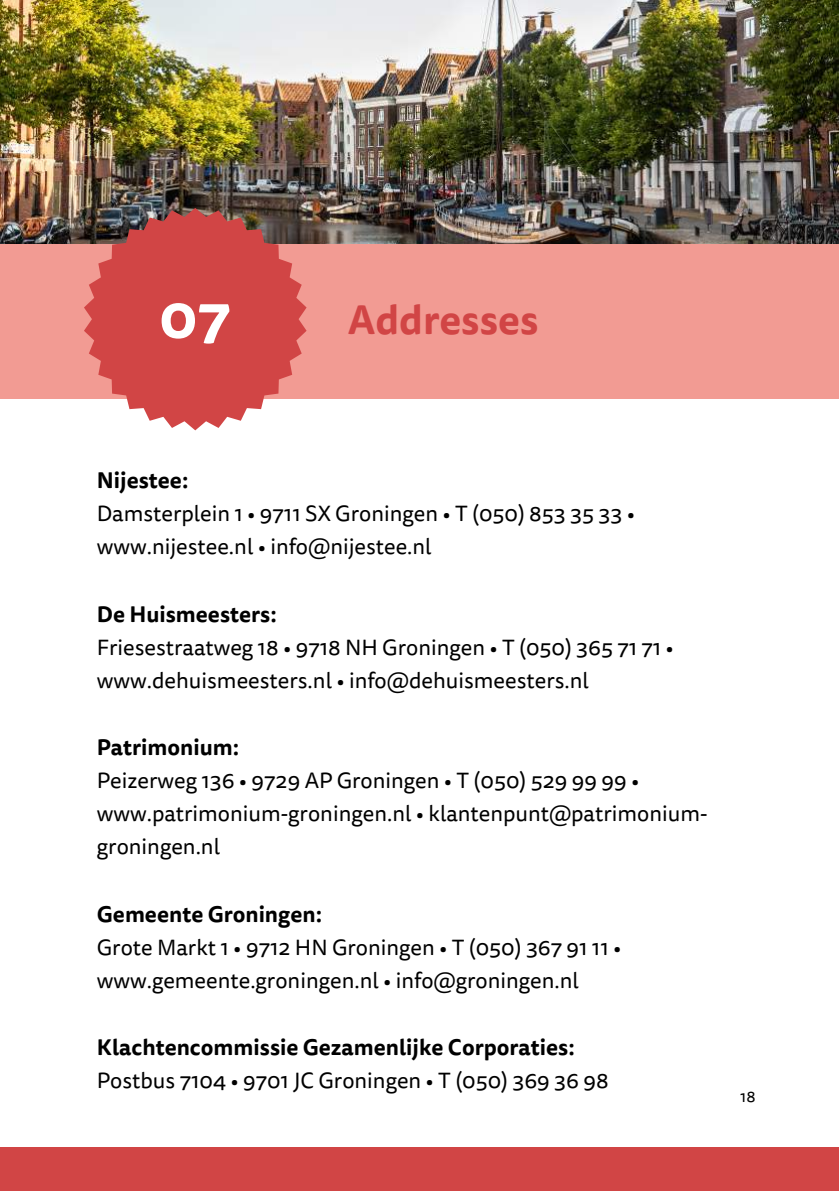
<style>
.page{position:relative;width:839px;height:1191px;background:#fff}
.page>*{position:absolute;margin:0;border:0;box-sizing:border-box;transform-origin:0 0}
.t1{font:700 60px "Tisa Sans Pro";color:#fff}
.t2{font:700 40px "Tisa Sans Pro";color:#d14545}
.t3{font:22px/33px "Tisa Sans Pro";color:#000}
.t4{font:700 22px "Tisa Sans Pro";color:#000}
.t5{font:16px "Tisa Sans Pro";color:#000}
</style>
<div class="page">
<img style="left:0;top:0;width:838px;height:245px">
<div style="left:0;top:245px;width:838px;height:154px;background:#f29b93"></div>
<svg style="left:84px;top:208px;width:222px;height:222px;fill:#d14545"></svg>
<div style="left:0;top:1148px;width:838px;height:43px;background:#d14545"></div>
<h1 class="t1" style="left:159px;top:272px;width:73px">07</h1>
<h2 class="t2" style="left:348px;top:290px;width:192px">Addresses</h2>
<p class="t4" style="left:97px;top:464px;width:93px">Nijestee:</p>
<p class="t3" style="left:97px;top:498px;width:539px">Damsterplein 1 • 9711 SX Groningen • T (050) 853 35 33 • www.nijestee.nl • info@nijestee.nl</p>
<p class="t4" style="left:97px;top:598px;width:181px">De Huismeesters:</p>
<p class="t3" style="left:97px;top:631px;width:578px">Friesestraatweg 18 • 9718 NH Groningen • T (050) 365 71 71 • www.dehuismeesters.nl • info@dehuismeesters.nl</p>
<p class="t4" style="left:97px;top:731px;width:144px">Patrimonium:</p>
<p class="t3" style="left:97px;top:765px;width:612px">Peizerweg 136 • 9729 AP Groningen • T (050) 529 99 99 • www.patrimonium-groningen.nl • klantenpunt@patrimonium&shy;groningen.nl</p>
<p class="t4" style="left:97px;top:898px;width:227px">Gemeente Groningen:</p>
<p class="t3" style="left:97px;top:931px;width:526px">Grote Markt 1 • 9712 HN Groningen • T (050) 367 91 11 • www.gemeente.groningen.nl • info@groningen.nl</p>
<p class="t4" style="left:97px;top:1031px;width:479px">Klachtencommissie Gezamenlij ke Corporaties:</p>
<p class="t3" style="left:97px;top:1065px;width:513px">Postbus 7104 • 9701 JC Groningen • T (050) 369 36 98</p>
<p class="t5" style="left:740px;top:1085px;width:17px">18</p>
</div>
